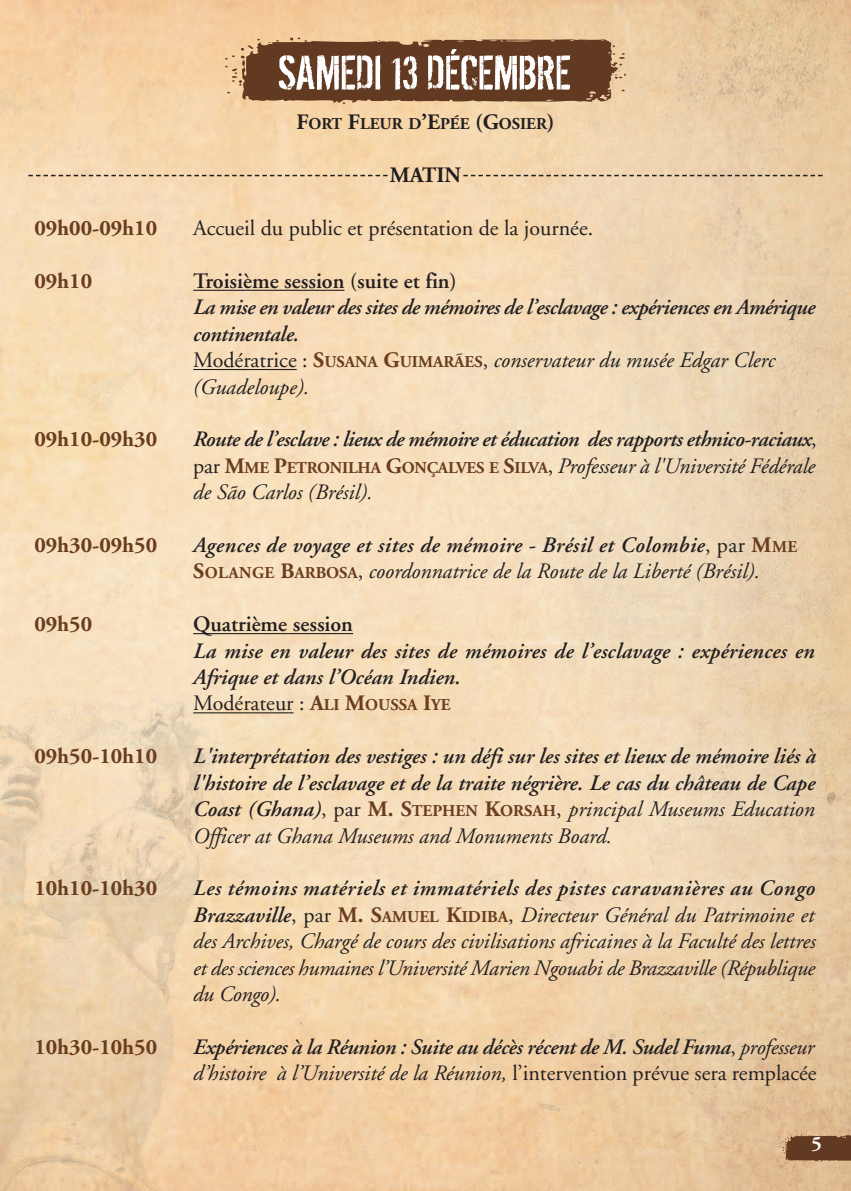
<style>
.page{position:relative;width:851px;height:1191px;background:#fff}
.page>*{position:absolute;margin:0;border:0;box-sizing:border-box;transform-origin:0 0}
.t1{font:italic 600 22px/26.4px "Adobe Garamond";letter-spacing:-.015em;color:#231f20}
.t2{font:italic 22px/26.4px "Adobe Garamond";letter-spacing:-.015em;color:#231f20;text-align:justify}
.t3{font:italic 600 22px/26.4px "Adobe Garamond";letter-spacing:.02em;color:#231f20}
.t4{font:italic 600 22px/26.4px "Adobe Garamond";letter-spacing:.01em;color:#231f20}
.t5{font:700 22px "Adobe Garamond";color:#6a3d1e}
.t6{font:600 22px "Adobe Garamond";color:#231f20}
.t7{font:22px "Adobe Garamond";color:#231f20}
.t8{font:700 22px "Adobe Garamond";color:#231f20}
.t9{font:700 20px "Adobe Garamond";color:#fff}
.t10{font:700 16.4px "Adobe Garamond";color:#231f20}
.s1{font-size:22px}
.s2{font-weight:400;font-style:normal}
.s3{font-weight:700;font-style:normal;color:#6a3d1e}
.s4{font-weight:700;font-style:normal;font-size:16.4px;color:#6a3d1e}
.s5{font-weight:400}
.s6{font-weight:600}
.s7{font-style:normal}
</style>
<div class="page">
<img style="left:0;top:0;width:850px;height:1191px">
<svg style="left:780px;top:1134px;width:70px;height:27px;background:#795136"></svg>
<hr style="left:193px;top:290px;width:151px;height:1px;background:#231f20">
<hr style="left:193px;top:369px;width:104px;height:1px;background:#231f20">
<hr style="left:193px;top:633px;width:160px;height:1px;background:#231f20">
<hr style="left:193px;top:712px;width:100px;height:1px;background:#231f20">
<svg style="left:225px;top:38px;width:400px;height:66px;background:#97775f"></svg>
<svg style="left:28px;top:175px;width:359px;height:1px"></svg>
<svg style="left:463px;top:175px;width:359px;height:1px"></svg>
<p class="t10" style="left:296px;top:118px;width:259px"><span class="s1">F</span>ORT <span class="s1">F</span>LEUR D<span class="s1">’E</span>PÉE <span class="s1">(G</span>OSIER<span class="s1">)</span></p>
<p class="t8" style="left:390px;top:166px;width:72px">MATIN</p>
<p class="t5" style="left:34px;top:219px;width:124px">09h00-09h10</p>
<p class="t7" style="left:193px;top:219px;width:401px">Accueil du public et présentation de la journée.</p>
<p class="t5" style="left:34px;top:272px;width:59px">09h10</p>
<p class="t6" style="left:193px;top:272px;width:265px">Troisième session (suite et fin)</p>
<p class="t1" style="left:193px;top:296px;width:623px">La mise en valeur des sites de mémoires de l’esclavage : expériences en Amérique continentale.<br><span class="s2">Modératrice :</span> <span class="s3">S</span><span class="s4">USANA</span> <span class="s3">G</span><span class="s4">UIMARÃES</span><span class="s2">,</span> <span class="s5">conservateur du musée Edgar Clerc (Guadeloupe).</span></p>
<p class="t5" style="left:34px;top:430px;width:124px">09h10-09h30</p>
<p class="t1" style="left:193px;top:428px;width:624px;text-align:justify">Route de l’esclave : lieux de mémoire et éducation des rapports ethnico-raciaux<span class="s2">, par</span> <span class="s3">M</span><span class="s4">ME</span> <span class="s3">P</span><span class="s4">ETRONILHA</span> <span class="s3">G</span><span class="s4">ONÇALVES E</span> <span class="s3">S</span><span class="s4">ILVA</span><span class="s2">,</span> <span class="s5">Professeur à l'Université Fédérale de São Carlos (Brésil).</span></p>
<p class="t5" style="left:34px;top:536px;width:124px">09h30-09h50</p>
<p class="t3" style="left:193px;top:534px;width:605px">Agences de voyage et sites de mémoire - Brésil et Colombie<span class="s2">, par</span> <span class="s3">M</span><span class="s4">ME<br></span><span class="s3">S</span><span class="s4">OLANGE</span> <span class="s3">B</span><span class="s4">ARBOSA</span><span class="s2">,</span> <span class="s5">coordonnatrice de la Route de la Liberté (Brésil).</span></p>
<p class="t5" style="left:34px;top:615px;width:59px">09h50</p>
<p class="t6" style="left:193px;top:615px;width:161px">Quatrième session</p>
<p class="t4" style="left:193px;top:639px;width:623px">La mise en valeur des sites de mémoires de l’esclavage : expériences en<br>Afrique et dans l’Océan Indien.<br><span class="s2">Modérateur :</span> <span class="s3">A</span><span class="s4">LI</span> <span class="s3">M</span><span class="s4">OUSSA</span> <span class="s3">I</span><span class="s4">YE</span></p>
<p class="t5" style="left:34px;top:747px;width:124px">09h50-10h10</p>
<p class="t1" style="left:193px;top:745px;width:624px;text-align:justify">L'interprétation des vestiges : un défi sur les sites et lieux de mémoire liés à l'histoire de l’esclavage et de la traite négrière. Le cas du château de Cape Coast (Ghana)<span class="s2">, par</span> <span class="s3">M. S</span><span class="s4">TEPHEN</span> <span class="s3">K</span><span class="s4">ORSAH</span><span class="s2">,</span> <span class="s5">principal Museums Education Officer at Ghana Museums and Monuments Board.</span></p>
<p class="t5" style="left:34px;top:879px;width:124px">10h10-10h30</p>
<p class="t2" style="left:193px;top:877px;width:624px"><span class="s6">Les témoins matériels et immatériels des pistes caravanières au Congo Brazzaville</span><span class="s7">, par</span> <span class="s3">M. S</span><span class="s4">AMUEL</span> <span class="s3">K</span><span class="s4">IDIBA</span><span class="s7">,</span> Directeur Général du Patrimoine et des Archives, Chargé de cours des civilisations africaines à la Faculté des lettres et des sciences humaines l’Université Marien Ngouabi de Brazzaville (République du Congo).</p>
<p class="t5" style="left:34px;top:1038px;width:124px">10h30-10h50</p>
<p class="t1" style="left:193px;top:1035px;width:624px">Expériences à la Réunion : Suite au décès récent de M. Sudel Fuma<span class="s2">,</span> <span class="s5">professeur d’histoire à l’Université de la Réunion,</span> <span class="s2">l’intervention prévue sera remplacée</span></p>
<p class="t9" style="left:811px;top:1136px;width:12px">5</p>
</div>
